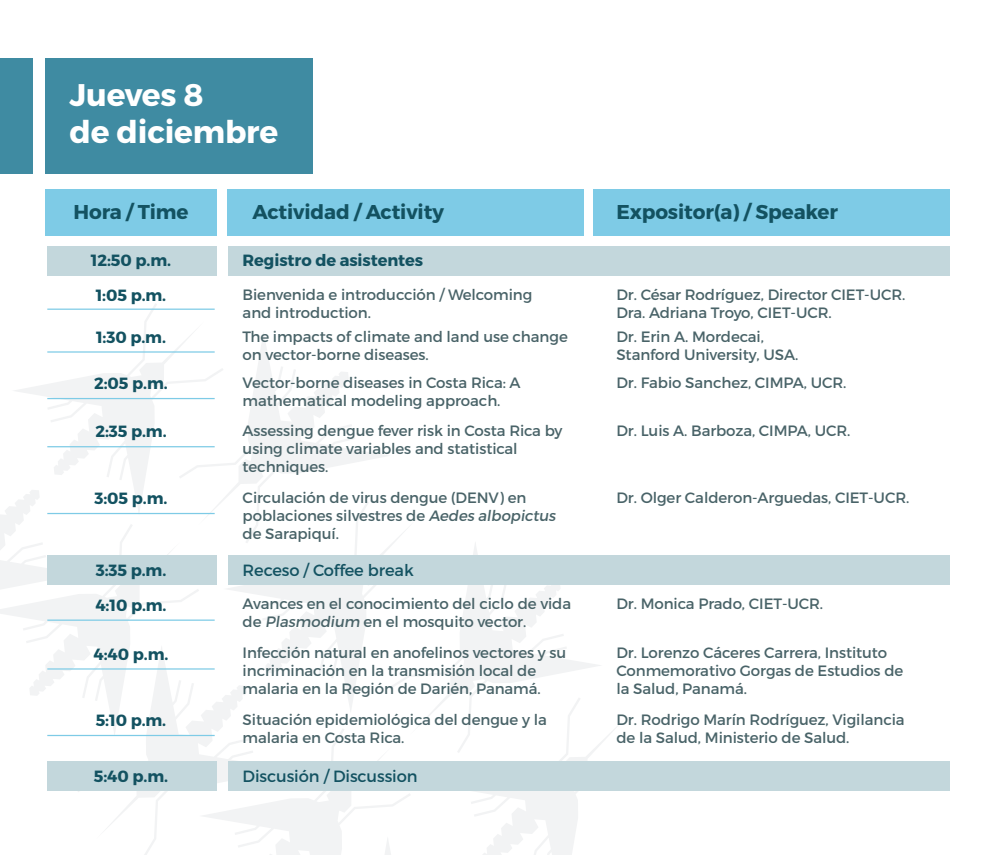
<style>
.page{position:relative;width:990px;height:855px;background:#fff}
.page>*{position:absolute;margin:0;border:0;box-sizing:border-box;transform-origin:0 0}
.t1{font:31.25px/37.5px "Trueno Bd";letter-spacing:-.005em;color:#fff}
.t2{font:20px "Trueno Bd";letter-spacing:-.005em;color:#135261}
.t3{font:16.25px "Trueno Bd";letter-spacing:-.005em;color:#135261}
.t4{font:16.25px "Trueno Rg";letter-spacing:-.005em;color:#135261}
.t5{font:15px/18px "Trueno Rg";letter-spacing:-.005em;color:#496368}
.s1{font-family:"Trueno Rg It"}
</style>
<div class="page">
<svg style="left:15px;top:304px;width:200px;height:211px"></svg>
<svg style="left:179px;top:331px;width:209px;height:184px"></svg>
<svg style="left:435px;top:543px;width:165px;height:154px"></svg>
<svg style="left:77px;top:736px;width:122px;height:119px"></svg>
<svg style="left:0;top:449px;width:82px;height:75px"></svg>
<svg style="left:0;top:524px;width:199px;height:211px"></svg>
<svg style="left:224px;top:501px;width:211px;height:196px"></svg>
<svg style="left:199px;top:697px;width:417px;height:158px"></svg>
<div style="left:47px;top:246px;width:170px;height:30px;background:#c3d7dc"></div>
<div style="left:228px;top:246px;width:721px;height:30px;background:#c3d7dc"></div>
<div style="left:45px;top:58px;width:268px;height:116px;background:#3f8ba2"></div>
<div style="left:0;top:58px;width:33px;height:116px;background:#3f8ba2"></div>
<div style="left:45px;top:189px;width:172px;height:46px;background:#7ecbe6"></div>
<div style="left:227px;top:189px;width:356px;height:46px;background:#7ecbe6"></div>
<div style="left:593px;top:189px;width:356px;height:46px;background:#7ecbe6"></div>
<div style="left:47px;top:555px;width:170px;height:30px;background:#c3d7dc"></div>
<div style="left:228px;top:555px;width:721px;height:30px;background:#c3d7dc"></div>
<div style="left:47px;top:761px;width:170px;height:30px;background:#c3d7dc"></div>
<div style="left:228px;top:761px;width:721px;height:30px;background:#c3d7dc"></div>
<hr style="left:47px;top:309px;width:168px;height:1px;background:#7ecbe6">
<hr style="left:47px;top:351px;width:168px;height:2px;background:#7ecbe6">
<hr style="left:47px;top:398px;width:168px;height:1px;background:#7ecbe6">
<hr style="left:47px;top:446px;width:168px;height:1px;background:#7ecbe6">
<hr style="left:47px;top:513px;width:168px;height:1px;background:#7ecbe6">
<hr style="left:47px;top:620px;width:168px;height:1px;background:#7ecbe6">
<hr style="left:47px;top:668px;width:168px;height:2px;background:#7ecbe6">
<hr style="left:47px;top:735px;width:168px;height:1px;background:#7ecbe6">
<h1 class="t1" style="left:70px;top:76px;width:210px">Jueves 8<br>de diciembre</h1>
<h2 class="t2" style="left:73px;top:200px;width:117px">Hora / Time</h2>
<p class="t3" style="left:91px;top:251px;width:82px">12:50 p.m.</p>
<p class="t3" style="left:243px;top:251px;width:182px">Registro de asistentes</p>
<h2 class="t2" style="left:253px;top:200px;width:193px">Actividad / Activity</h2>
<h2 class="t2" style="left:616px;top:200px;width:223px">Expositor(a) / Speaker</h2>
<p class="t3" style="left:96px;top:285px;width:72px">1:05 p.m.</p>
<p class="t3" style="left:96px;top:327px;width:71px">1:30 p.m.</p>
<p class="t3" style="left:94px;top:373px;width:75px">2:05 p.m.</p>
<p class="t5" style="left:243px;top:286px;width:291px">Bienvenida e introducción / Welcoming and introduction.</p>
<p class="t5" style="left:243px;top:327px;width:327px">The impacts of climate and land use change on vector-borne diseases.</p>
<p class="t5" style="left:616px;top:286px;width:291px">Dr. César Rodríguez, Director CIET-UCR.<br>Dra. Adriana Troyo, CIET-UCR.</p>
<p class="t5" style="left:616px;top:327px;width:183px">Dr. Erin A. Mordecai,<br>Stanford University, USA.</p>
<p class="t5" style="left:243px;top:373px;width:280px">Vector-borne diseases in Costa Rica: A mathematical modeling approach.</p>
<p class="t5" style="left:616px;top:373px;width:232px">Dr. Fabio Sanchez, CIMPA, UCR.</p>
<p class="t3" style="left:95px;top:422px;width:73px">2:35 p.m.</p>
<p class="t5" style="left:616px;top:421px;width:236px">Dr. Luis A. Barboza, CIMPA, UCR.</p>
<p class="t5" style="left:243px;top:421px;width:321px">Assessing dengue fever risk in Costa Rica by using climate variables and statistical techniques.</p>
<p class="t5" style="left:243px;top:488px;width:315px">Circulación de virus dengue (DENV) en poblaciones silvestres de <span class="s1">Aedes albopictus </span>de Sarapiquí.</p>
<p class="t3" style="left:95px;top:488px;width:74px">3:05 p.m.</p>
<p class="t5" style="left:616px;top:488px;width:294px">Dr. Olger Calderon-Arguedas, CIET-UCR.</p>
<p class="t3" style="left:96px;top:560px;width:72px">3:35 p.m.</p>
<p class="t4" style="left:243px;top:561px;width:173px">Receso / Coffee break</p>
<p class="t3" style="left:95px;top:595px;width:73px">4:10 p.m.</p>
<p class="t5" style="left:616px;top:595px;width:208px">Dr. Monica Prado, CIET-UCR.</p>
<p class="t5" style="left:243px;top:644px;width:325px">Infección natural en anofelinos vectores y su incriminación en la transmisión local de malaria en la Región de Darién, Panamá.</p>
<p class="t5" style="left:616px;top:644px;width:288px">Dr. Lorenzo Cáceres Carrera, Instituto<br>Conmemorativo Gorgas de Estudios de la Salud, Panamá.</p>
<p class="t5" style="left:243px;top:595px;width:330px">Avances en el conocimiento del ciclo de vida de <span class="s1">Plasmodium</span> en el mosquito vector.</p>
<p class="t3" style="left:94px;top:644px;width:76px">4:40 p.m.</p>
<p class="t3" style="left:96px;top:710px;width:72px">5:10 p.m.</p>
<p class="t5" style="left:243px;top:710px;width:306px">Situación epidemiológica del dengue y la malaria en Costa Rica.</p>
<p class="t5" style="left:616px;top:710px;width:290px">Dr. Rodrigo Marín Rodríguez, Vigilancia de la Salud, Ministerio de Salud.</p>
<p class="t3" style="left:94px;top:766px;width:76px">5:40 p.m.</p>
<p class="t4" style="left:243px;top:766px;width:176px">Discusión / Discussion</p>
</div>
